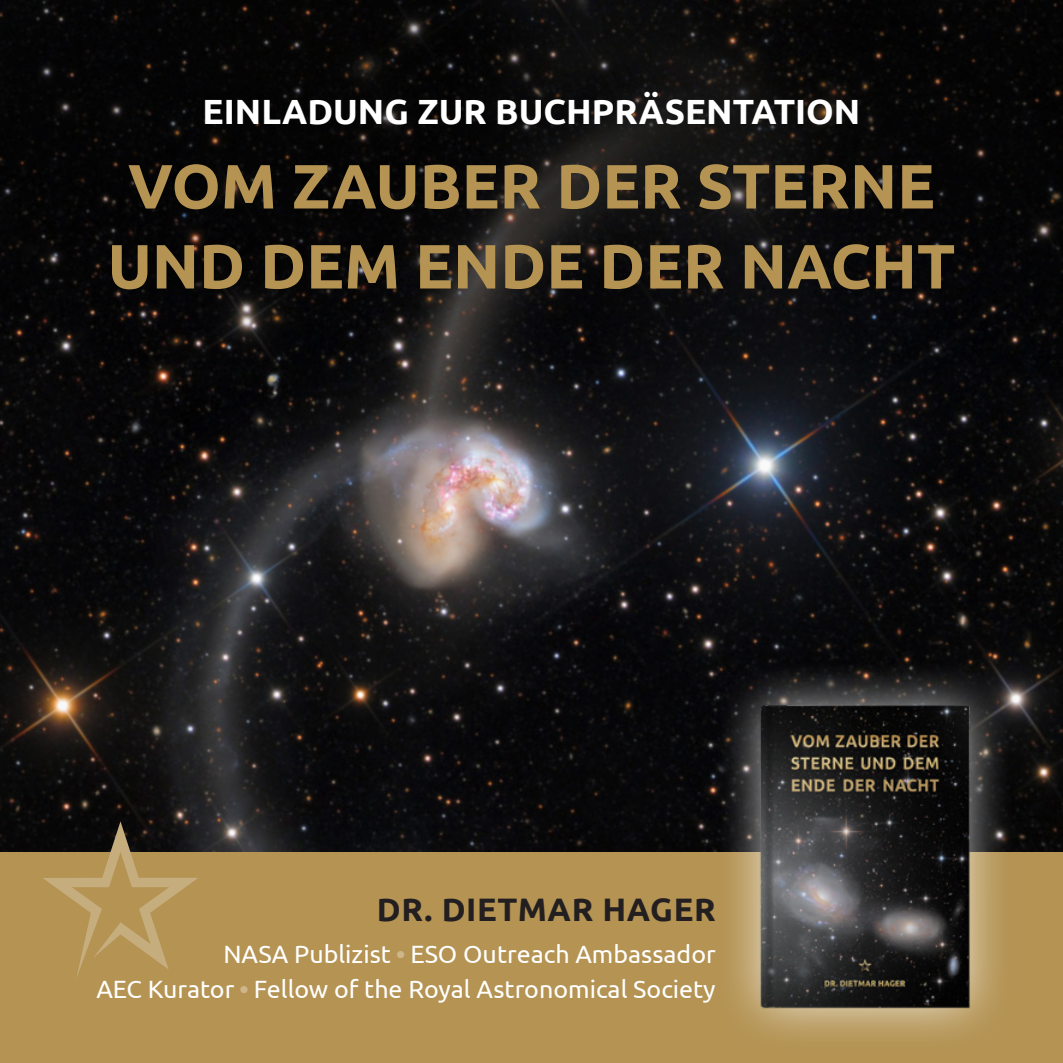
<style>
.page{position:relative;width:1063px;height:1063px;background:#fff}
.page>*{position:absolute;margin:0;border:0;box-sizing:border-box;transform-origin:0 0}
.t1{font:700 62.5px/80px "Ubuntu";color:#b49353;text-align:center}
.t2{font:700 35px "Ubuntu";color:#fff}
.t3{font:700 32.5px "Ubuntu";letter-spacing:.02em;color:#231f20}
.t4{font:25px/35px "Ubuntu";color:#fff;text-align:right}
</style>
<div class="page">
<img style="left:0;top:418px;width:1063px;height:435px">
<svg style="left:0;top:0;width:1063px;height:418px;background:#0c0c0c"></svg>
<svg style="left:198px;top:839px;width:516px;height:14px;background:#1d1a17"></svg>
<div style="left:0;top:853px;width:1063px;height:210px;background:#b49353"></div>
<div style="left:714px;top:658px;width:302px;height:396px;background:#fff;opacity:.75"></div>
<img style="left:730px;top:682px;width:293px;height:359px">
<svg style="left:43px;top:821px;width:155px;height:155px"></svg>
<h2 class="t2" style="left:203px;top:90px;width:659px">EINLADUNG ZUR BUCHPRÄSENTATION</h2>
<h1 class="t1" style="left:108px;top:145px;width:849px">VOM ZAUBER DER STERNE<br>UND DEM ENDE DER NACHT</h1>
<h3 class="t3" style="left:377px;top:890px;width:340px">DR. DIETMAR HAGER</h3>
<p class="t4" style="left:96px;top:936px;width:621px">NASA Publizist <sup>●</sup> ESO Outreach Ambassador<br>AEC Kurator <sup>●</sup> Fellow of the Royal Astronomical Society</p>
</div>
